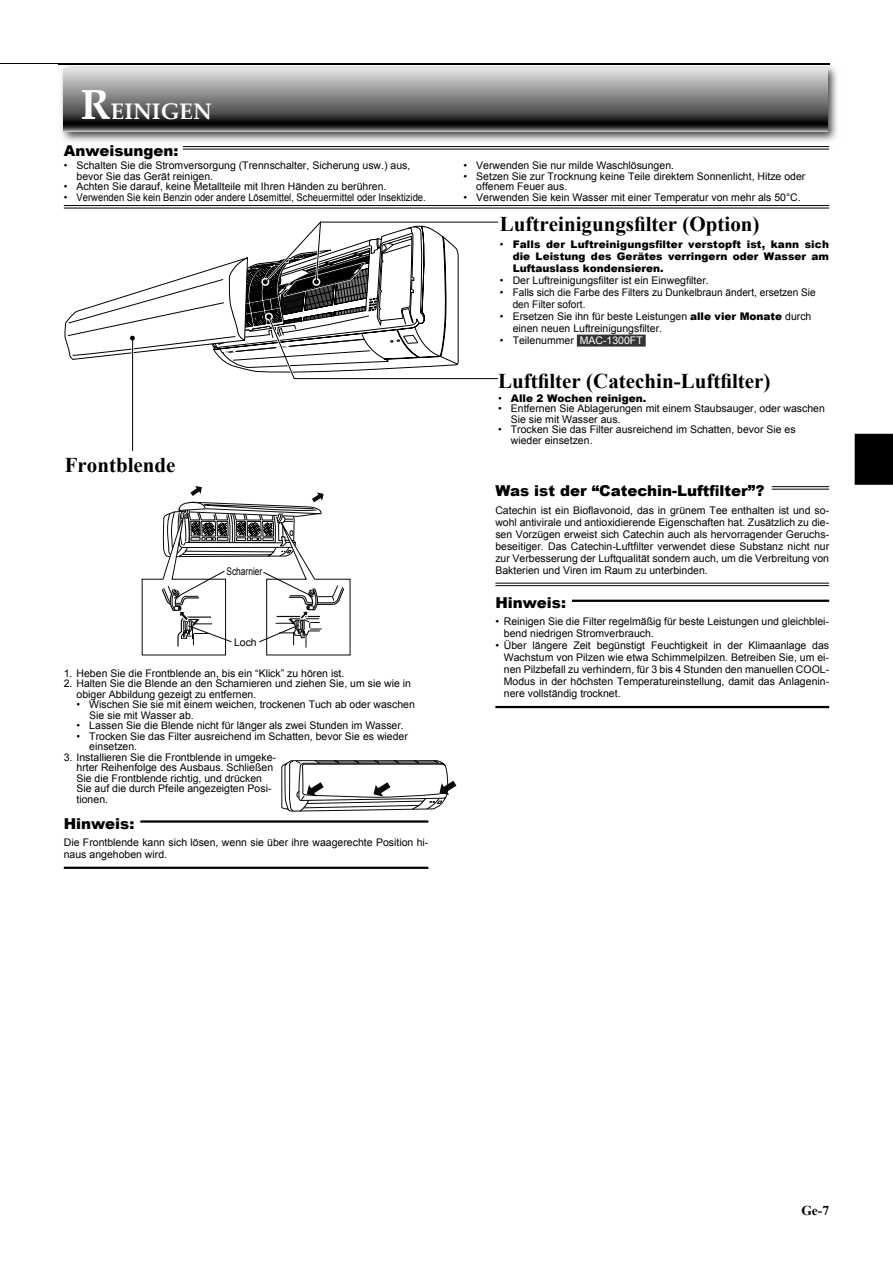
<style>
.page{position:relative;width:893px;height:1263px;background:#fff}
.page>*{position:absolute;margin:0;border:0;box-sizing:border-box;transform-origin:0 0}
.t1{font:700 22.5px "Palatino Linotype";color:#fff}
.t2{font:700 21px "Times New Roman";color:#000}
.t3{font:900 15px "Arial";color:#000}
.t4{font:700 13.5px "Times New Roman";color:#000}
.t5{font:10.5px/12px "Arial";color:#000}
.t6{font:900 10.5px/12px "Arial";color:#000;text-align:justify}
.t7{font:10.5px "Arial";color:#000;scale:.8 1}
.s1{font-size:42px}
.s2{font-weight:400}
.s3{font-weight:900}
.s4{color:#fff}
</style>
<div class="page">
<div style="left:855px;top:434px;width:38px;height:51px;background:#000"></div>
<hr style="left:0;top:63px;width:829px;height:1px;background:#000">
<hr style="left:183px;top:146px;width:646px;height:1px;background:#000">
<hr style="left:183px;top:149px;width:646px;height:1px;background:#000">
<hr style="left:64px;top:205px;width:765px;height:1px;background:#000">
<hr style="left:64px;top:208px;width:765px;height:1px;background:#000">
<img style="left:58px;top:63px;width:779px;height:79px">
<img style="left:58px;top:63px;width:771px;height:1px">
<svg style="left:64px;top:68px;width:764px;height:64px;background:#7d7d7d"></svg>
<hr style="left:140px;top:820px;width:288px;height:3px;background:#000">
<hr style="left:64px;top:867px;width:364px;height:2px;background:#000">
<div style="left:577px;top:335px;width:69px;height:12px;background:#333"></div>
<hr style="left:132px;top:338px;width:1px;height:113px;background:#000">
<svg style="left:64px;top:221px;width:434px;height:162px"></svg>
<hr style="left:772px;top:486px;width:57px;height:1px;background:#000">
<hr style="left:772px;top:489px;width:57px;height:1px;background:#000">
<hr style="left:495px;top:583px;width:334px;height:1px;background:#000">
<hr style="left:495px;top:585px;width:334px;height:1px;background:#000">
<hr style="left:572px;top:600px;width:257px;height:2px;background:#000">
<hr style="left:495px;top:706px;width:334px;height:2px;background:#000">
<svg style="left:281px;top:760px;width:175px;height:52px"></svg>
<svg style="left:141px;top:486px;width:210px;height:170px"></svg>
<h1 class="t1" style="left:81px;top:95px;width:132px"><span class="s1">R</span>EINIGEN</h1>
<h3 class="t3" style="left:64px;top:139px;width:116px">Anweisungen:</h3>
<p class="t5" style="left:77px;top:160px;width:335px;line-height:10.5px;text-indent:-13px">• Schalten Sie die Stromversorgung (Trennschalter, Sicherung usw.) aus, bevor Sie das Gerät reinigen.</p>
<p class="t5" style="left:64px;top:181px;width:324px">• Achten Sie darauf, keine Metallteile mit Ihren Händen zu berühren.</p>
<p class="t5" style="left:64px;top:191px;width:364px">• Verwenden Sie kein Benzin oder andere Lösemittel, Scheuermittel oder Insektizide.</p>
<h2 class="t2" style="left:65px;top:451px;width:112px">Frontblende</h2>
<p class="t7" style="left:226px;top:565px;width:46px">Scharnier</p>
<p class="t5" style="left:234px;top:636px;width:24px">Loch</p>
<p class="t5" style="left:64px;top:667px;width:282px">1. Heben Sie die Frontblende an, bis ein “Klick” zu hören ist.</p>
<p class="t5" style="left:77px;top:678px;width:336px;line-height:10.5px;text-indent:-13px">2. Halten Sie die Blende an den Scharnieren und ziehen Sie, um sie wie in obiger Abbildung gezeigt zu entfernen.</p>
<p class="t5" style="left:89px;top:699px;width:327px;line-height:10.5px;text-indent:-13px">• Wischen Sie sie mit einem weichen, trockenen Tuch ab oder waschen<br>Sie sie mit Wasser ab.</p>
<p class="t5" style="left:77px;top:720px;width:329px">• Lassen Sie die Blende nicht für länger als zwei Stunden im Wasser.</p>
<p class="t5" style="left:89px;top:731px;width:320px;line-height:10.5px;text-indent:-13px">• Trocken Sie das Filter ausreichend im Schatten, bevor Sie es wieder einsetzen.</p>
<p class="t5" style="left:77px;top:752px;width:201px;line-height:10.5px;text-indent:-13px">3. Installieren Sie die Frontblende in umgeke&shy;hrter Reihenfolge des Ausbaus. Schließen Sie die Frontblende richtig, und drücken Sie auf die durch Pfeile angezeigten Posi&shy;tionen.</p>
<h3 class="t3" style="left:64px;top:813px;width:72px">Hinweis:</h3>
<p class="t5" style="left:64px;top:837px;width:366px">Die Frontblende kann sich lösen, wenn sie über ihre waagerechte Position hi&shy;naus angehoben wird.</p>
<p class="t5" style="left:463px;top:160px;width:212px">• Verwenden Sie nur milde Waschlösungen.</p>
<p class="t5" style="left:476px;top:171px;width:331px;line-height:10.5px;text-indent:-13px">• Setzen Sie zur Trocknung keine Teile direktem Sonnenlicht, Hitze oder offenem Feuer aus.</p>
<p class="t5" style="left:463px;top:191px;width:339px">• Verwenden Sie kein Wasser mit einer Temperatur von mehr als 50°C.</p>
<h2 class="t2" style="left:500px;top:210px;width:261px">Luftreinigungsfilter (Option)</h2>
<p class="t6" style="left:513px;top:237px;width:318px;text-indent:-13px"><span class="s2">•</span> Falls der Luftreinigungsfilter verstopft ist, kann sich die Leistung des Gerätes verringern oder Wasser am Luftauslass kondensieren.</p>
<p class="t5" style="left:500px;top:274px;width:210px">• Der Luftreinigungsfilter ist ein Einwegfilter.</p>
<p class="t5" style="left:513px;top:286px;width:305px;text-indent:-13px">• Falls sich die Farbe des Filters zu Dunkelbraun ändert, ersetzen Sie den Filter sofort.</p>
<p class="t5" style="left:513px;top:310px;width:300px;text-indent:-13px">• Ersetzen Sie ihn für beste Leistungen <span class="s3">alle vier Monate</span> durch einen neuen Luftreinigungsfilter.</p>
<p class="t5" style="left:500px;top:334px;width:144px">• Teilenummer <span class="s4">MAC-1300FT</span></p>
<h2 class="t2" style="left:498px;top:366px;width:274px">Luftfilter (Catechin-Luftfilter)</h2>
<p class="t6" style="left:498px;top:391px;width:150px"><span class="s2">•</span> Alle 2 Wochen reinigen.</p>
<p class="t5" style="left:511px;top:403px;width:315px;line-height:10.5px;text-indent:-13px">• Entfernen Sie Ablagerungen mit einem Staubsauger, oder waschen<br>Sie sie mit Wasser aus.</p>
<p class="t5" style="left:511px;top:424px;width:286px;line-height:10.5px;text-indent:-13px">• Trocken Sie das Filter ausreichend im Schatten, bevor Sie es wieder einsetzen.</p>
<h3 class="t3" style="left:495px;top:479px;width:271px">Was ist der “Catechin-Luftfilter”?</h3>
<p class="t5" style="left:495px;top:505px;width:335px;text-align:justify">Catechin ist ein Bioflavonoid, das in grünem Tee enthalten ist und so&shy;wohl antivirale und antioxidierende Eigenschaften hat. Zusätzlich zu die&shy;sen Vorzügen erweist sich Catechin auch als hervorragender Geruchs&shy;beseitiger. Das Catechin-Luftfilter verwendet diese Substanz nicht nur zur Verbesserung der Luftqualität sondern auch, um die Verbreitung von Bakterien und Viren im Raum zu unterbinden.</p>
<h3 class="t3" style="left:495px;top:592px;width:72px">Hinweis:</h3>
<p class="t5" style="left:504px;top:616px;width:327px;text-indent:-9px">• Reinigen Sie die Filter regelmäßig für beste Leistungen und gleichblei&shy;bend niedrigen Stromverbrauch.</p>
<p class="t5" style="left:504px;top:640px;width:327px;text-align:justify;text-indent:-9px">• Über längere Zeit begünstigt Feuchtigkeit in der Klimaanlage das Wachstum von Pilzen wie etwa Schimmelpilzen. Betreiben Sie, um ei&shy;nen Pilzbefall zu verhindern, für 3 bis 4 Stunden den manuellen COOL-Modus in der höchsten Temperatureinstellung, damit das Anlagenin&shy;nere vollständig trocknet.</p>
<p class="t4" style="left:801px;top:1201px;width:29px">Ge-7</p>
</div>
